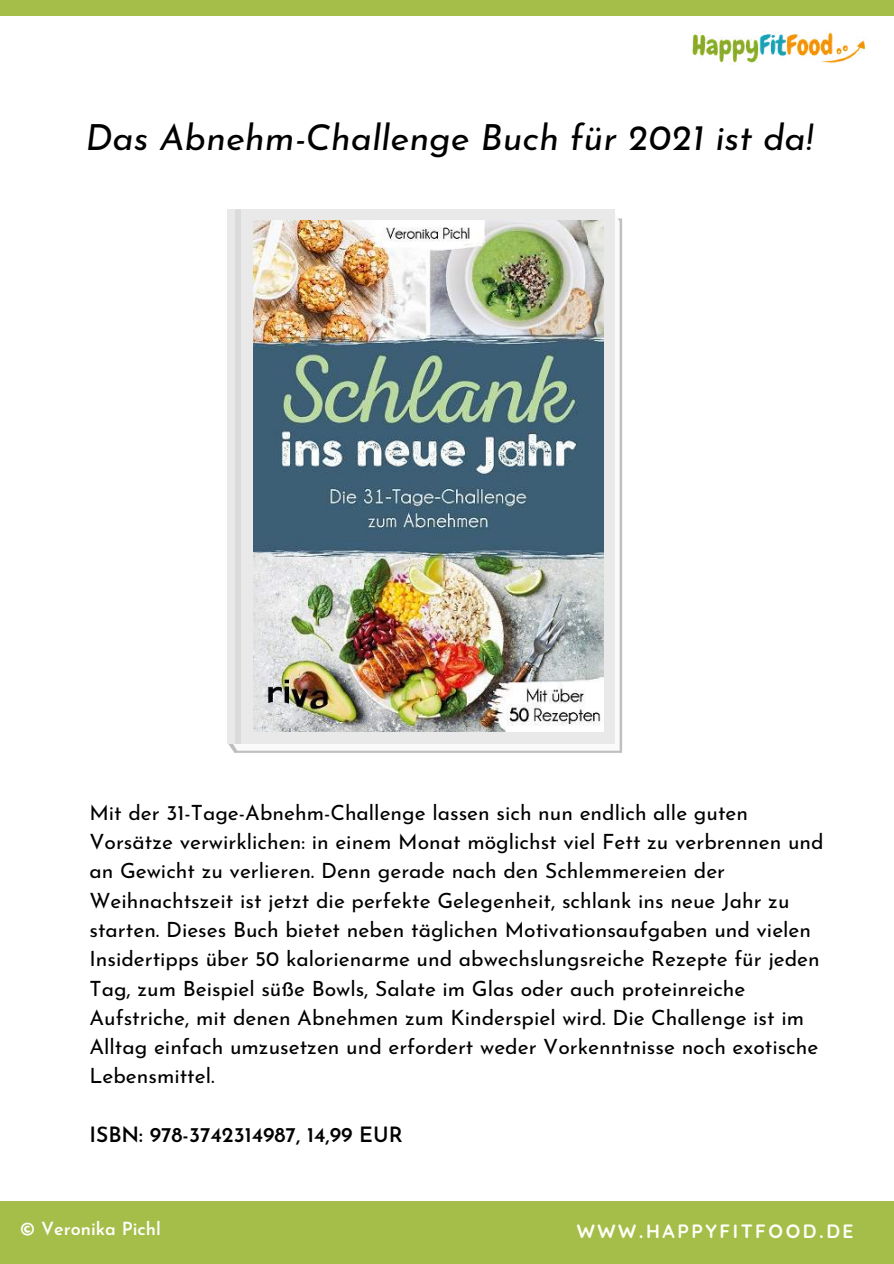
<style>
.page{position:relative;width:894px;height:1264px;background:#fff}
.page>*{position:absolute;margin:0;border:0;box-sizing:border-box;transform-origin:0 0}
.t1{font:italic 36px "Josefin Sans";color:#000}
.t2{font:21px/29.2px "Josefin Sans";color:#000}
.t3{font:600 21px "Josefin Sans";color:#000}
.t4{font:700 19.2px "Quicksand";letter-spacing:.13em;color:#fffff9}
.t5{font:600 18px "Josefin Sans";color:#fff}
</style>
<div class="page">
<div style="left:0;top:0;width:893px;height:15px;background:#a5bd49"></div>
<img style="left:692px;top:32px;width:173px;height:31px">
<div style="left:0;top:1201px;width:893px;height:62px;background:#a5bd49"></div>
<div style="left:227px;top:209px;width:388px;height:535px;background:#e9e9e9"></div>
<img style="left:253px;top:221px;width:350px;height:510px">
<div style="left:235px;top:209px;width:5px;height:535px;background:#dbdbdb"></div>
<h1 class="t1" style="left:85px;top:123px;width:729px">Das Abnehm-Challenge Buch für 2021 ist da!</h1>
<p class="t2" style="left:89px;top:800px;width:735px">Mit der 31-Tage-Abnehm-Challenge lassen sich nun endlich alle guten Vorsätze verwirklichen: in einem Monat möglichst viel Fett zu verbrennen und an Gewicht zu verlieren. Denn gerade nach den Schlemmereien der Weihnachtszeit ist jetzt die perfekte Gelegenheit, schlank ins neue Jahr zu starten. Dieses Buch bietet neben täglichen Motivationsaufgaben und vielen Insidertipps über 50 kalorienarme und abwechslungsreiche Rezepte für jeden Tag, zum Beispiel süße Bowls, Salate im Glas oder auch proteinreiche Aufstriche, mit denen Abnehmen zum Kinderspiel wird. Die Challenge ist im Alltag einfach umzusetzen und erfordert weder Vorkenntnisse noch exotische Lebensmittel.</p>
<p class="t3" style="left:89px;top:1126px;width:315px">ISBN: 978-3742314987, 14,99 EUR</p>
<p class="t5" style="left:20px;top:1221px;width:143px">© Veronika Pichl</p>
<p class="t4" style="left:576px;top:1218px;width:278px">WWW.HAPPYFITFOOD.DE</p>
</div>
